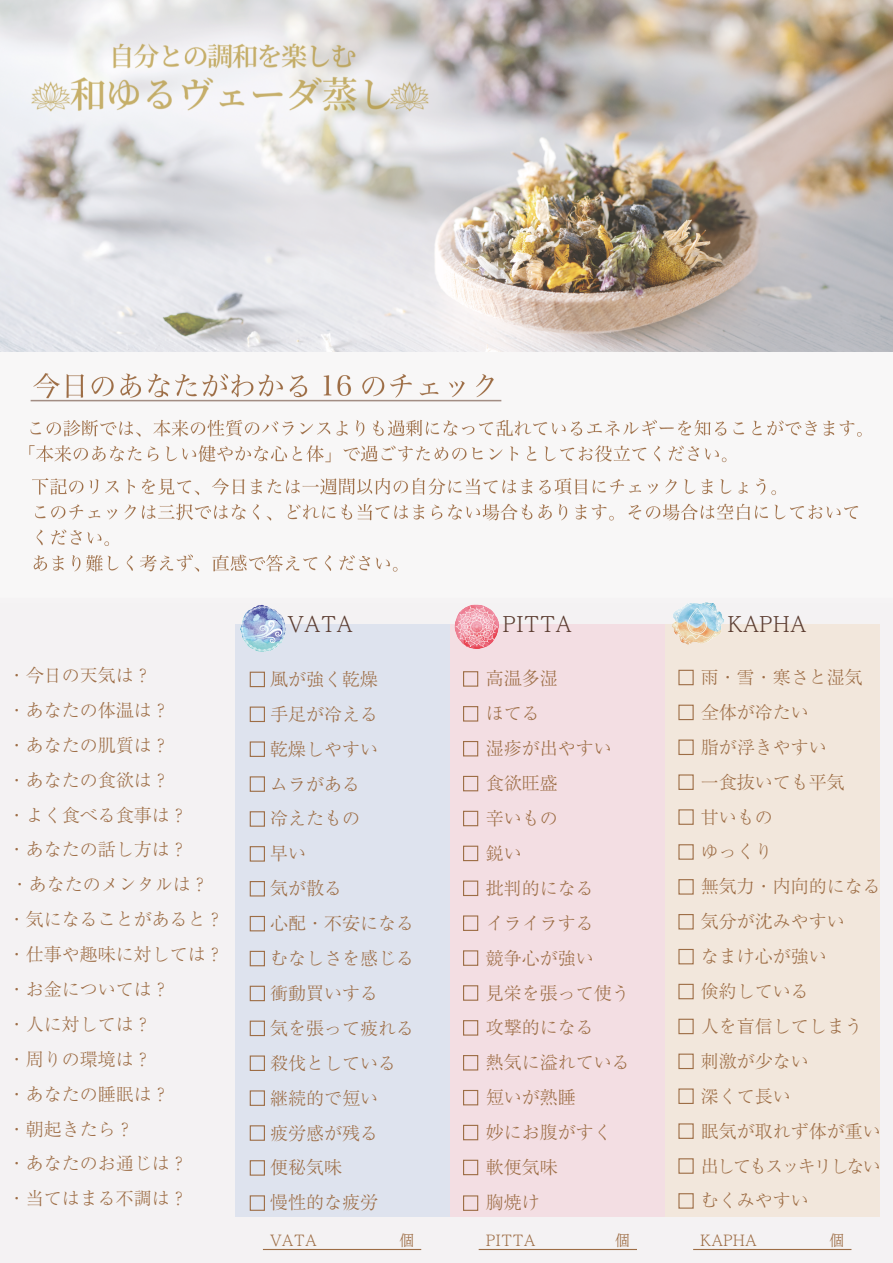
<style>
.page{position:relative;width:893px;height:1263px;background:#f2f0f1}
.page>*{position:absolute;margin:0;border:0;box-sizing:border-box;transform-origin:0 0}
.t1{font:300 21px "UD Reimin Pr 6 N";color:#5c3d31}
.t2{font:300 18px/35px "Ryumin Pr 6 N";color:#9d6d45}
.t3{font:300 15px "UD Reimin Pr 6 N";color:#9d6d45}
</style>
<div class="page">
<div style="left:235px;top:624px;width:215px;height:593px;background:#dee3ee"></div>
<div style="left:450px;top:624px;width:215px;height:593px;background:#f3dee3"></div>
<div style="left:665px;top:624px;width:215px;height:593px;background:#f2e7dc"></div>
<img style="left:240px;top:604px;width:46px;height:48px">
<img style="left:672px;top:603px;width:52px;height:42px">
<img style="left:454px;top:604px;width:45px;height:45px">
<div style="left:250px;top:672px;width:15px;height:15px;border:1px solid #9d6d45"></div>
<div style="left:250px;top:706px;width:15px;height:16px;border:1px solid #9d6d45"></div>
<div style="left:250px;top:741px;width:15px;height:16px;border:1px solid #9d6d45"></div>
<div style="left:250px;top:776px;width:15px;height:16px;border:1px solid #9d6d45"></div>
<div style="left:250px;top:811px;width:15px;height:16px;border:1px solid #9d6d45"></div>
<div style="left:250px;top:846px;width:15px;height:16px;border:1px solid #9d6d45"></div>
<div style="left:250px;top:881px;width:15px;height:15px;border:1px solid #9d6d45"></div>
<div style="left:250px;top:916px;width:15px;height:15px;border:1px solid #9d6d45"></div>
<div style="left:250px;top:951px;width:15px;height:15px;border:1px solid #9d6d45"></div>
<div style="left:250px;top:986px;width:15px;height:15px;border:1px solid #9d6d45"></div>
<div style="left:250px;top:1020px;width:15px;height:16px;border:1px solid #9d6d45"></div>
<div style="left:250px;top:1055px;width:15px;height:16px;border:1px solid #9d6d45"></div>
<div style="left:250px;top:1090px;width:15px;height:16px;border:1px solid #9d6d45"></div>
<div style="left:250px;top:1125px;width:15px;height:16px;border:1px solid #9d6d45"></div>
<div style="left:250px;top:1160px;width:15px;height:16px;border:1px solid #9d6d45"></div>
<div style="left:250px;top:1195px;width:15px;height:16px;border:1px solid #9d6d45"></div>
<div style="left:463px;top:671px;width:15px;height:16px;border:1px solid #9d6d45"></div>
<div style="left:463px;top:706px;width:15px;height:15px;border:1px solid #9d6d45"></div>
<div style="left:463px;top:741px;width:15px;height:15px;border:1px solid #9d6d45"></div>
<div style="left:463px;top:776px;width:15px;height:15px;border:1px solid #9d6d45"></div>
<div style="left:463px;top:811px;width:15px;height:15px;border:1px solid #9d6d45"></div>
<div style="left:463px;top:846px;width:15px;height:15px;border:1px solid #9d6d45"></div>
<div style="left:463px;top:880px;width:15px;height:16px;border:1px solid #9d6d45"></div>
<div style="left:463px;top:915px;width:15px;height:16px;border:1px solid #9d6d45"></div>
<div style="left:463px;top:950px;width:15px;height:16px;border:1px solid #9d6d45"></div>
<div style="left:463px;top:985px;width:15px;height:16px;border:1px solid #9d6d45"></div>
<div style="left:463px;top:1020px;width:15px;height:16px;border:1px solid #9d6d45"></div>
<div style="left:463px;top:1055px;width:15px;height:15px;border:1px solid #9d6d45"></div>
<div style="left:463px;top:1090px;width:15px;height:15px;border:1px solid #9d6d45"></div>
<div style="left:463px;top:1125px;width:15px;height:15px;border:1px solid #9d6d45"></div>
<div style="left:463px;top:1160px;width:15px;height:15px;border:1px solid #9d6d45"></div>
<div style="left:463px;top:1195px;width:15px;height:16px;border:1px solid #9d6d45"></div>
<div style="left:678px;top:670px;width:16px;height:15px;border:1px solid #9d6d45"></div>
<div style="left:678px;top:705px;width:16px;height:15px;border:1px solid #9d6d45"></div>
<div style="left:678px;top:739px;width:16px;height:16px;border:1px solid #9d6d45"></div>
<div style="left:678px;top:774px;width:16px;height:16px;border:1px solid #9d6d45"></div>
<div style="left:678px;top:809px;width:16px;height:16px;border:1px solid #9d6d45"></div>
<div style="left:678px;top:844px;width:16px;height:16px;border:1px solid #9d6d45"></div>
<div style="left:678px;top:879px;width:16px;height:16px;border:1px solid #9d6d45"></div>
<div style="left:678px;top:914px;width:16px;height:15px;border:1px solid #9d6d45"></div>
<div style="left:678px;top:949px;width:16px;height:15px;border:1px solid #9d6d45"></div>
<div style="left:678px;top:984px;width:16px;height:15px;border:1px solid #9d6d45"></div>
<div style="left:678px;top:1019px;width:16px;height:15px;border:1px solid #9d6d45"></div>
<div style="left:678px;top:1053px;width:16px;height:16px;border:1px solid #9d6d45"></div>
<div style="left:678px;top:1088px;width:16px;height:16px;border:1px solid #9d6d45"></div>
<div style="left:678px;top:1123px;width:16px;height:16px;border:1px solid #9d6d45"></div>
<div style="left:678px;top:1158px;width:16px;height:16px;border:1px solid #9d6d45"></div>
<div style="left:678px;top:1193px;width:16px;height:16px;border:1px solid #9d6d45"></div>
<hr style="left:263px;top:1249px;width:158px;height:1px;background:#9d6d45">
<hr style="left:479px;top:1249px;width:158px;height:1px;background:#9d6d45">
<hr style="left:693px;top:1249px;width:158px;height:1px;background:#9d6d45">
<img style="left:0;top:0;width:893px;height:603px">
<p class="t1" style="left:287px;top:607px;width:67px">VATA</p>
<p class="t1" style="left:502px;top:607px;width:71px">PITTA</p>
<p class="t1" style="left:727px;top:607px;width:81px">KAPHA</p>
<p class="t2" style="left:8px;top:657px;width:218px">・今日の天気は？<br>・あなたの体温は？<br>・あなたの肌質は？<br>・あなたの食欲は？<br>・よく食べる食事は？<br>・あなたの話し方は？<br>・あなたのメンタルは？・気になることがあると？・仕事や趣味に対しては？・お金については？<br>・人に対しては？<br>・周りの環境は？<br>・あなたの睡眠は？<br>・朝起きたら？<br>・あなたのお通じは？<br>・当てはまる不調は？</p>
<p class="t2" style="left:270px;top:661px;width:145px">風が強く乾燥<br>手足が冷える<br>乾燥しやすい<br>ムラがある<br>冷えたもの<br>早い<br>気が散る<br>心配・不安になるむなしさを感じる衝動買いする<br>気を張って疲れる殺伐としている継続的で短い<br>疲労感が残る<br>便秘気味<br>慢性的な疲労</p>
<p class="t2" style="left:486px;top:660px;width:145px">高温多湿<br>ほてる<br>湿疹が出やすい食欲旺盛<br>辛いもの<br>鋭い<br>批判的になる<br>イライラする<br>競争心が強い<br>見栄を張って使う攻撃的になる<br>熱気に溢れている短いが熟睡<br>妙にお腹がすく軟便気味<br>胸焼け</p>
<p class="t2" style="left:701px;top:659px;width:181px">雨・雪・寒さと湿気全体が冷たい<br>脂が浮きやすい<br>一食抜いても平気<br>甘いもの<br>ゆっくり<br>無気力・内向的になる気分が沈みやすい<br>なまけ心が強い<br>倹約している<br>人を盲信してしまう刺激が少ない<br>深くて長い<br>眠気が取れず体が重い出してもスッキリしないむくみやすい</p>
<p class="t3" style="left:270px;top:1228px;width:49px">VATA</p>
<p class="t3" style="left:399px;top:1228px;width:16px">個</p>
<p class="t3" style="left:486px;top:1228px;width:51px">PITTA</p>
<p class="t3" style="left:615px;top:1228px;width:16px">個</p>
<p class="t3" style="left:700px;top:1228px;width:58px">KAPHA</p>
<p class="t3" style="left:830px;top:1228px;width:16px">個</p>
</div>
